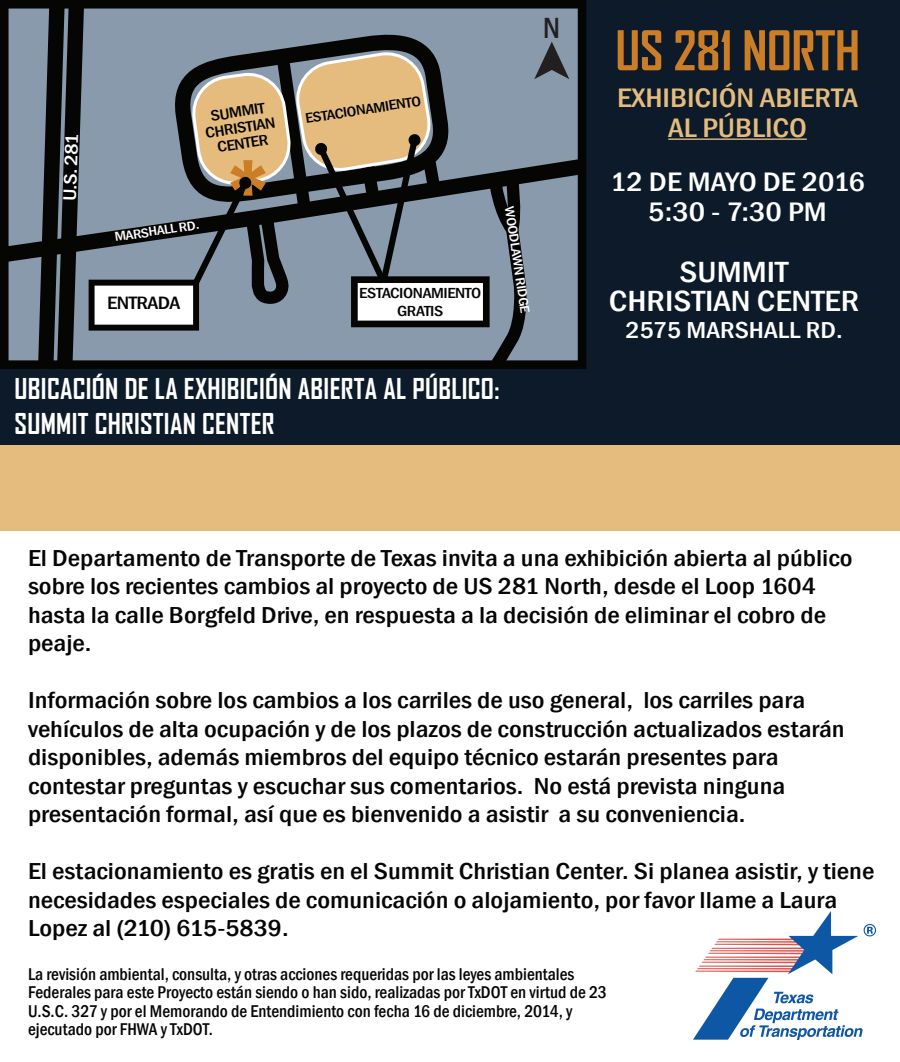
<style>
.page{position:relative;width:900px;height:1062px;background:#fff}
.page>*{position:absolute;margin:0;border:0;box-sizing:border-box;transform-origin:0 0}
.t1{font:700 93.25px "Agency FB";color:#cc7d28}
.t2{font:700 52.5px "Agency FB";letter-spacing:-.01em;color:#cc7d28}
.t3{font:500 condensed 30px/29.2px "Franklin Gothic";color:#fff;text-align:center;scale:1.17 1}
.t4{font:500 condensed 30px "Franklin Gothic";color:#231f20}
.t5{font:700 27.5px/35px "Agency FB";letter-spacing:.01em;color:#fff}
.t6{font:500 condensed 27.5px/30px "Franklin Gothic";letter-spacing:-.005em;color:#e5bc7e;text-align:center;scale:1.15 1}
.t7{font:500 condensed 27.5px/30px "Franklin Gothic";color:#fff;text-align:center;scale:1.17 1}
.t8{font:500 condensed 23.75px/28.5px "Franklin Gothic";color:#040504;scale:1.17 1}
.t9{font:500 condensed 23.75px "Franklin Gothic";color:#fff;scale:1.17 1}
.t10{font:500 condensed 18.75px "Franklin Gothic";color:#fff;scale:1.2 1}
.t11{font:500 condensed 18.5px "Franklin Gothic";letter-spacing:-.025em;color:#040504;scale:1.2 1}
.t12{font:500 condensed 17.5px/18.8px "Franklin Gothic";color:#040504}
.t13{font:500 condensed 15.25px/16px "Franklin Gothic";color:#050504;text-align:center;scale:1.2 1}
.t14{font:500 condensed 15px/18.5px "Franklin Gothic";letter-spacing:-.025em;color:#040504;text-align:center;scale:1.2 1}
.t15{font:500 condensed 14.25px "Franklin Gothic";color:#050504;scale:1.2 1}
.t16{font:500 condensed 13.25px "Franklin Gothic";color:#fff;scale:1.2 1}
</style>
<div class="page">
<div style="left:0;top:0;width:900px;height:445px;background:#0c1a29"></div>
<svg style="left:0;top:0;width:586px;height:369px;background:#535e68"></svg>
<svg style="left:0;top:149px;width:587px;height:123px;background:#4d5760"></svg>
<hr style="left:668px;top:138px;width:139px;height:2px;background:#e5bc7e">
<div style="left:0;top:445px;width:900px;height:86px;background:#e5bc7e"></div>
<img style="left:693px;top:911px;width:182px;height:128px">
<svg style="left:30px;top:0;width:539px;height:369px;background:#7a8084"></svg>
<p class="t4" style="left:543px;top:8px;width:18px">N</p>
<p class="t10" style="left:57px;top:200px;width:58px;rotate:-88deg">U.S. 281</p>
<p class="t13" style="left:202px;top:109px;width:60px;rotate:-9deg">SUMMIT<br>CHRISTIAN<br>CENTER</p>
<p class="t15" style="left:304px;top:110px;width:99px;rotate:-9deg">ESTACIONAMIENTO</p>
<h1 class="t1" style="left:227px;top:139px;width:44px">*</h1>
<p class="t16" style="left:113px;top:228px;width:73px;rotate:-8deg">MARSHALL RD.</p>
<p class="t11" style="left:107px;top:291px;width:63px">ENTRADA</p>
<p class="t14" style="left:359px;top:283px;width:103px">ESTACIONAMIENTO<br>GRATIS</p>
<p class="t16" style="left:518px;top:205px;width:91px;rotate:81deg">WOODLAWN RIDGE</p>
<p class="t5" style="left:15px;top:371px;width:486px">UBICACIÓN DE LA EXHIBICIÓN ABIERTA AL PÚBLICO:<br>SUMMIT CHRISTIAN CENTER</p>
<h2 class="t2" style="left:615px;top:18px;width:246px">US 281 NORTH</h2>
<p class="t6" style="left:617px;top:83px;width:211px">EXHIBICIÓN ABIERTA<br>AL PÚBLICO</p>
<p class="t7" style="left:610px;top:166px;width:219px">12 DE MAYO DE 2016<br>5:30 - 7:30 PM</p>
<p class="t3" style="left:609px;top:257px;width:215px">SUMMIT<br>CHRISTIAN CENTER</p>
<p class="t9" style="left:625px;top:314px;width:187px">2575 MARSHALL RD.</p>
<p class="t8" style="left:28px;top:543px;width:706px">El Departamento de Transporte de Texas invita a una exhibición abierta al público sobre los recientes cambios al proyecto de US 281 North, desde el Loop 1604 hasta la calle Borgfeld Drive, en respuesta a la decisión de eliminar el cobro de peaje.</p>
<p class="t8" style="left:28px;top:686px;width:699px">Información sobre los cambios a los carriles de uso general, los carriles para vehículos de alta ocupación y de los plazos de construcción actualizados estarán disponibles, además miembros del equipo técnico estarán presentes para contestar preguntas y escuchar sus comentarios. No está prevista ninguna presentación formal, así que es bienvenido a asistir a su conveniencia.</p>
<p class="t8" style="left:28px;top:857px;width:725px">El estacionamiento es gratis en el Summit Christian Center. Si planea asistir, y tiene necesidades especiales de comunicación o alojamiento, por favor llame a Laura<br>Lopez al (210) 615-5839.</p>
<p class="t12" style="left:28px;top:964px;width:580px">La revisión ambiental, consulta, y otras acciones requeridas por las leyes ambientales Federales para este Proyecto están siendo o han sido, realizadas por TxDOT en virtud de 23<br>U.S.C. 327 y por el Memorando de Entendimiento con fecha 16 de diciembre, 2014, y ejecutado por FHWA y TxDOT.</p>
</div>
